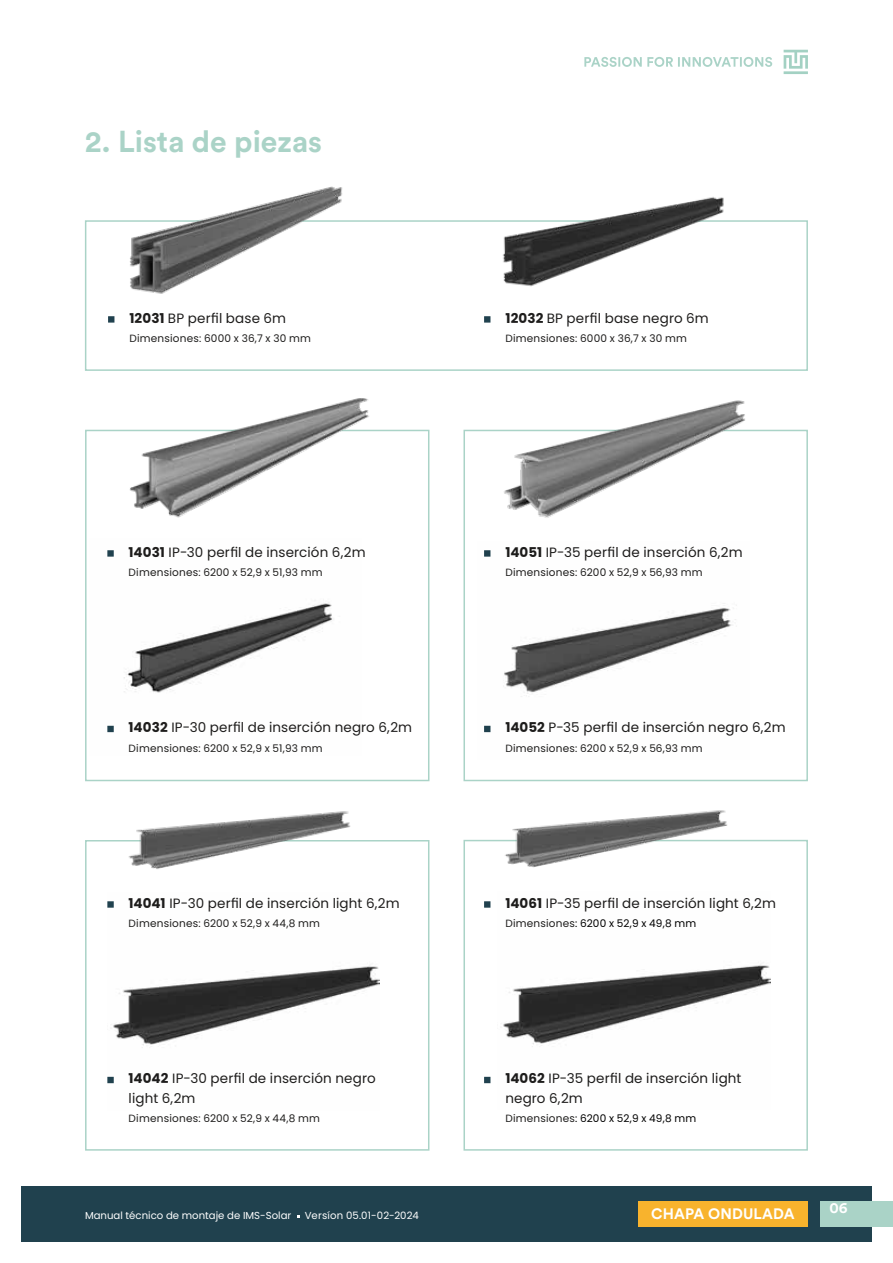
<style>
.page{position:relative;width:893px;height:1263px;background:#fff}
.page>*{position:absolute;margin:0;border:0;box-sizing:border-box;transform-origin:0 0}
.t1{font:700 30px "Circular Std";color:#aad3c7}
.t2{font:700 15px "Circular Std";letter-spacing:.01em;color:#fff}
.t3{font:13.5px/19.5px "Poppins";letter-spacing:.01em;color:#1e1d1c}
.t4{font:10.5px "Poppins";letter-spacing:.02em;color:#1e1d1c}
.t5{font:10.5px "Poppins";letter-spacing:.02em;color:#000}
.t6{font:10.2px "Poppins";color:#fff}
.s1{font-weight:700}
.s2{color:#1e1d1c}
</style>
<div class="page">
<div style="left:21px;top:1186px;width:851px;height:56px;background:#20414e"></div>
<div style="left:821px;top:1201px;width:72px;height:26px;background:#aad3c7"></div>
<svg style="left:584px;top:57px;width:188px;height:10px"></svg>
<svg style="left:784px;top:50px;width:24px;height:24px"></svg>
<div style="left:638px;top:1201px;width:170px;height:26px;background:#f8b32d"></div>
<img style="left:107px;top:965px;width:272px;height:119px">
<div style="left:85px;top:430px;width:344px;height:351px;border:2px solid #aad3c7"></div>
<div style="left:85px;top:840px;width:344px;height:311px;border:2px solid #aad3c7"></div>
<div style="left:463px;top:840px;width:345px;height:311px;border:2px solid #aad3c7"></div>
<div style="left:463px;top:430px;width:345px;height:351px;border:2px solid #aad3c7"></div>
<svg style="left:107px;top:901px;width:7px;height:7px"></svg>
<svg style="left:484px;top:901px;width:6px;height:7px"></svg>
<svg style="left:107px;top:1077px;width:7px;height:6px"></svg>
<svg style="left:484px;top:1077px;width:6px;height:6px"></svg>
<img style="left:486px;top:400px;width:272px;height:118px">
<img style="left:105px;top:369px;width:272px;height:149px">
<img style="left:107px;top:602px;width:226px;height:131px">
<img style="left:484px;top:550px;width:253px;height:183px">
<img style="left:503px;top:964px;width:267px;height:83px">
<img style="left:105px;top:811px;width:272px;height:58px">
<svg style="left:107px;top:550px;width:7px;height:7px"></svg>
<svg style="left:107px;top:726px;width:7px;height:6px"></svg>
<img style="left:482px;top:810px;width:272px;height:58px">
<img style="left:85px;top:186px;width:303px;height:181px">
<img style="left:439px;top:197px;width:330px;height:174px">
<h1 class="t1" style="left:85px;top:122px;width:239px">2. Lista de piezas</h1>
<p class="t3" style="left:129px;top:308px;width:158px"><span class="s1">12031</span> BP perfil base 6m</p>
<p class="t4" style="left:129px;top:332px;width:183px">Dimensiones: 6000 x 36,7 x 30 mm</p>
<p class="t3" style="left:505px;top:308px;width:205px"><span class="s1">12032</span> BP perfil base negro 6m</p>
<p class="t4" style="left:505px;top:332px;width:183px">Dimensiones: 6000 x 36,7 x 30 mm</p>
<p class="t3" style="left:129px;top:542px;width:238px"><span class="s1">14031</span> IP-30 perfil de inserción 6,2m</p>
<p class="t4" style="left:129px;top:566px;width:195px">Dimensiones: 6200 x 52,9 x 51,93 mm</p>
<p class="t3" style="left:505px;top:542px;width:239px"><span class="s1">14051</span> IP-35 perfil de inserción 6,2m</p>
<p class="t4" style="left:505px;top:566px;width:199px">Dimensiones: 6200 x 52,9 x 56,93 mm</p>
<p class="t3" style="left:129px;top:718px;width:285px"><span class="s1">14032</span> IP-30 perfil de inserción negro 6,2m</p>
<p class="t4" style="left:129px;top:742px;width:195px">Dimensiones: 6200 x 52,9 x 51,93 mm</p>
<p class="t3" style="left:505px;top:718px;width:282px"><span class="s1">14052</span> P-35 perfil de inserción negro 6,2m</p>
<p class="t4" style="left:505px;top:742px;width:199px">Dimensiones: 6200 x 52,9 x 56,93 mm</p>
<p class="t3" style="left:129px;top:893px;width:272px"><span class="s1">14041</span> IP-30 perfil de inserción light 6,2m</p>
<p class="t4" style="left:129px;top:917px;width:193px">Dimensiones: 6200 x 52,9 x 44,8 mm</p>
<p class="t3" style="left:505px;top:893px;width:272px"><span class="s1">14061</span> IP-35 perfil de inserción light 6,2m</p>
<p class="t5" style="left:505px;top:917px;width:192px"><span class="s2">Dimensiones</span>: 6200 x 52,9 x 49,8 mm</p>
<p class="t3" style="left:129px;top:1069px;width:249px"><span class="s1">14042</span> IP-30 perfil de inserción negro light 6,2m</p>
<p class="t4" style="left:129px;top:1112px;width:193px">Dimensiones: 6200 x 52,9 x 44,8 mm</p>
<p class="t3" style="left:505px;top:1069px;width:238px"><span class="s1">14062</span> IP-35 perfil de inserción light negro 6,2m</p>
<p class="t5" style="left:505px;top:1112px;width:192px"><span class="s2">Dimensiones</span>: 6200 x 52,9 x 49,8 mm</p>
<p class="t6" style="left:85px;top:1210px;width:208px">Manual técnico de montaje de IMS-Solar</p>
<p class="t6" style="left:305px;top:1210px;width:115px">Versíon 05.01-02-2024</p>
<p class="t2" style="left:651px;top:1204px;width:145px">CHAPA ONDULADA</p>
<p class="t2" style="left:830px;top:1198px;width:20px">06</p>
</div>
